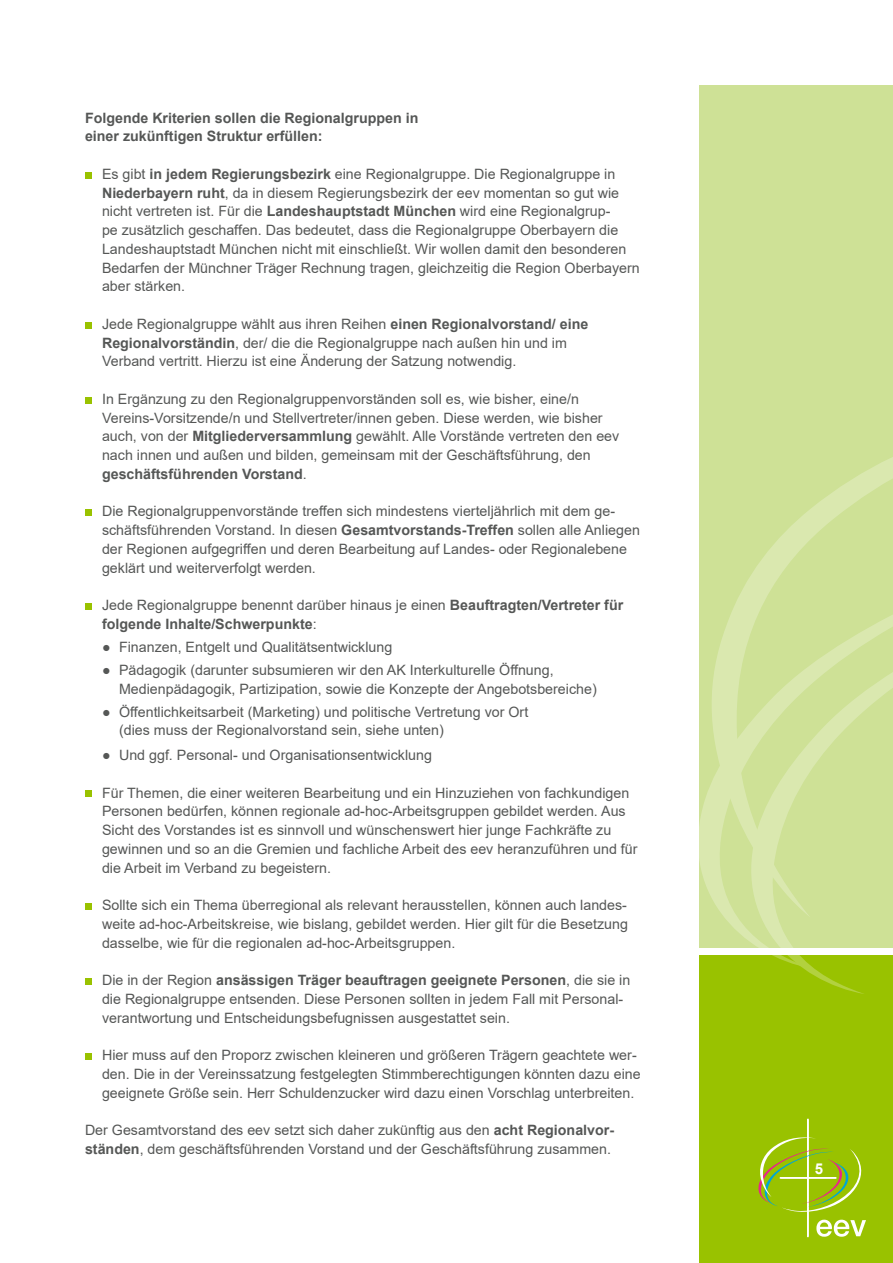
<style>
.page{position:relative;width:893px;height:1263px;background:#fff}
.page>*{position:absolute;margin:0;border:0;box-sizing:border-box;transform-origin:0 0}
.t1{font:700 15px "Arial";color:#fff}
.t2{font:14.25px/18.8px "Arial";color:#555756}
.t3{font:700 14.25px/18.8px "Arial";color:#555756}
.s1{font-weight:700}
.s2{font-weight:400}
</style>
<div class="page">
<div style="left:699px;top:956px;width:194px;height:307px;background:#99c200"></div>
<div style="left:699px;top:85px;width:194px;height:863px;background:#cee196"></div>
<svg style="left:699px;top:798px;width:31px;height:158px"></svg>
<svg style="left:730px;top:918px;width:163px;height:76px"></svg>
<svg style="left:706px;top:457px;width:187px;height:461px"></svg>
<svg style="left:85px;top:172px;width:6px;height:6px"></svg>
<svg style="left:85px;top:322px;width:6px;height:6px"></svg>
<svg style="left:85px;top:397px;width:6px;height:6px"></svg>
<div style="left:85px;top:509px;width:6px;height:7px;background:#99c200"></div>
<svg style="left:85px;top:603px;width:6px;height:6px"></svg>
<svg style="left:85px;top:791px;width:6px;height:6px"></svg>
<svg style="left:85px;top:903px;width:6px;height:6px"></svg>
<svg style="left:85px;top:978px;width:6px;height:6px"></svg>
<svg style="left:85px;top:1053px;width:6px;height:6px"></svg>
<div style="left:808px;top:1119px;width:1px;height:118px;border:1px solid #fff"></div>
<svg style="left:758px;top:1136px;width:104px;height:77px"></svg>
<svg style="left:816px;top:1220px;width:50px;height:17px"></svg>
<p class="t3" style="left:85px;top:108px;width:335px">Folgende Kriterien sollen die Regionalgruppen in einer zukünftigen Struktur erfüllen:</p>
<p class="t2" style="left:102px;top:164px;width:539px">Es gibt <span class="s1">in jedem Regierungsbezirk</span> eine Regionalgruppe. Die Regionalgruppe in <span class="s1">Niederbayern ruht</span>, da in diesem Regierungsbezirk der eev momentan so gut wie nicht vertreten ist. Für die <span class="s1">Landeshauptstadt München</span> wird eine Regionalgrup-<br>pe zusätzlich geschaffen. Das bedeutet, dass die Regionalgruppe Oberbayern die Landeshauptstadt München nicht mit einschließt. Wir wollen damit den besonderen Bedarfen der Münchner Träger Rechnung tragen, gleichzeitig die Region Oberbayern aber stärken.</p>
<p class="t2" style="left:102px;top:314px;width:488px">Jede Regionalgruppe wählt aus ihren Reihen <span class="s1">einen Regionalvorstand/ eine<br>Regionalvorständin</span>, der/ die die Regionalgruppe nach außen hin und im<br>Verband vertritt. Hierzu ist eine Änderung der Satzung notwendig.</p>
<p class="t2" style="left:102px;top:389px;width:519px">In Ergänzung zu den Regionalgruppenvorständen soll es, wie bisher, eine/n Vereins-Vorsitzende/n und Stellvertreter/innen geben. Diese werden, wie bisher auch, von der <span class="s1">Mitgliederversammlung</span> gewählt. Alle Vorstände vertreten den eev nach innen und außen und bilden, gemeinsam mit der Geschäftsführung, den <span class="s1">geschäftsführenden Vorstand</span>.</p>
<p class="t2" style="left:102px;top:502px;width:539px">Die Regionalgruppenvorstände treffen sich mindestens vierteljährlich mit dem ge&shy;schäftsführenden Vorstand. In diesen <span class="s1">Gesamtvorstands-Treffen</span> sollen alle Anliegen der Regionen aufgegriffen und deren Bearbeitung auf Landes- oder Regionalebene geklärt und weiterverfolgt werden.</p>
<p class="t3" style="left:102px;top:596px;width:523px"><span class="s2">Jede Regionalgruppe benennt darüber hinaus je einen</span> Beauftragten/Vertreter für folgende Inhalte/Schwerpunkte<span class="s2">:</span></p>
<p class="t2" style="left:102px;top:637px;width:292px"><span class="s1">●</span> Finanzen, Entgelt und Qualitätsentwicklung</p>
<p class="t2" style="left:119px;top:660px;width:479px;text-indent:-17px">● Pädagogik (darunter subsumieren wir den AK Interkulturelle Öffnung,<br>Medienpädagogik, Partizipation, sowie die Konzepte der Angebotsbereiche)</p>
<p class="t2" style="left:119px;top:702px;width:411px;text-indent:-17px"><span class="s1">●</span> Öffentlichkeitsarbeit (Marketing) und politische Vertretung vor Ort (dies muss der Regionalvorstand sein, siehe unten)</p>
<p class="t2" style="left:102px;top:746px;width:331px"><span class="s1">●</span> Und ggf. Personal- und Organisationsentwicklung</p>
<p class="t2" style="left:102px;top:783px;width:537px">Für Themen, die einer weiteren Bearbeitung und ein Hinzuziehen von fachkundigen Personen bedürfen, können regionale ad-hoc-Arbeitsgruppen gebildet werden. Aus Sicht des Vorstandes ist es sinnvoll und wünschenswert hier junge Fachkräfte zu gewinnen und so an die Gremien und fachliche Arbeit des eev heranzuführen und für die Arbeit im Verband zu begeistern.</p>
<p class="t2" style="left:102px;top:896px;width:527px;text-align:justify">Sollte sich ein Thema überregional als relevant herausstellen, können auch landes&shy;weite ad-hoc-Arbeitskreise, wie bislang, gebildet werden. Hier gilt für die Besetzung dasselbe, wie für die regionalen ad-hoc-Arbeitsgruppen.</p>
<p class="t2" style="left:102px;top:971px;width:530px">Die in der Region <span class="s1">ansässigen Träger beauftragen geeignete Personen</span>, die sie in die Regionalgruppe entsenden. Diese Personen sollten in jedem Fall mit Personal&shy;verantwortung und Entscheidungsbefugnissen ausgestattet sein.</p>
<p class="t2" style="left:102px;top:1046px;width:540px">Hier muss auf den Proporz zwischen kleineren und größeren Trägern geachtete wer&shy;den. Die in der Vereinssatzung festgelegten Stimmberechtigungen könnten dazu eine geeignete Größe sein. Herr Schuldenzucker wird dazu einen Vorschlag unterbreiten.</p>
<p class="t2" style="left:85px;top:1121px;width:531px">Der Gesamtvorstand des eev setzt sich daher zukünftig aus den <span class="s1">acht Regionalvor&shy;ständen</span>, dem geschäftsführenden Vorstand und der Geschäftsführung zusammen.</p>
<p class="t1" style="left:815px;top:1158px;width:10px">5</p>
</div>
